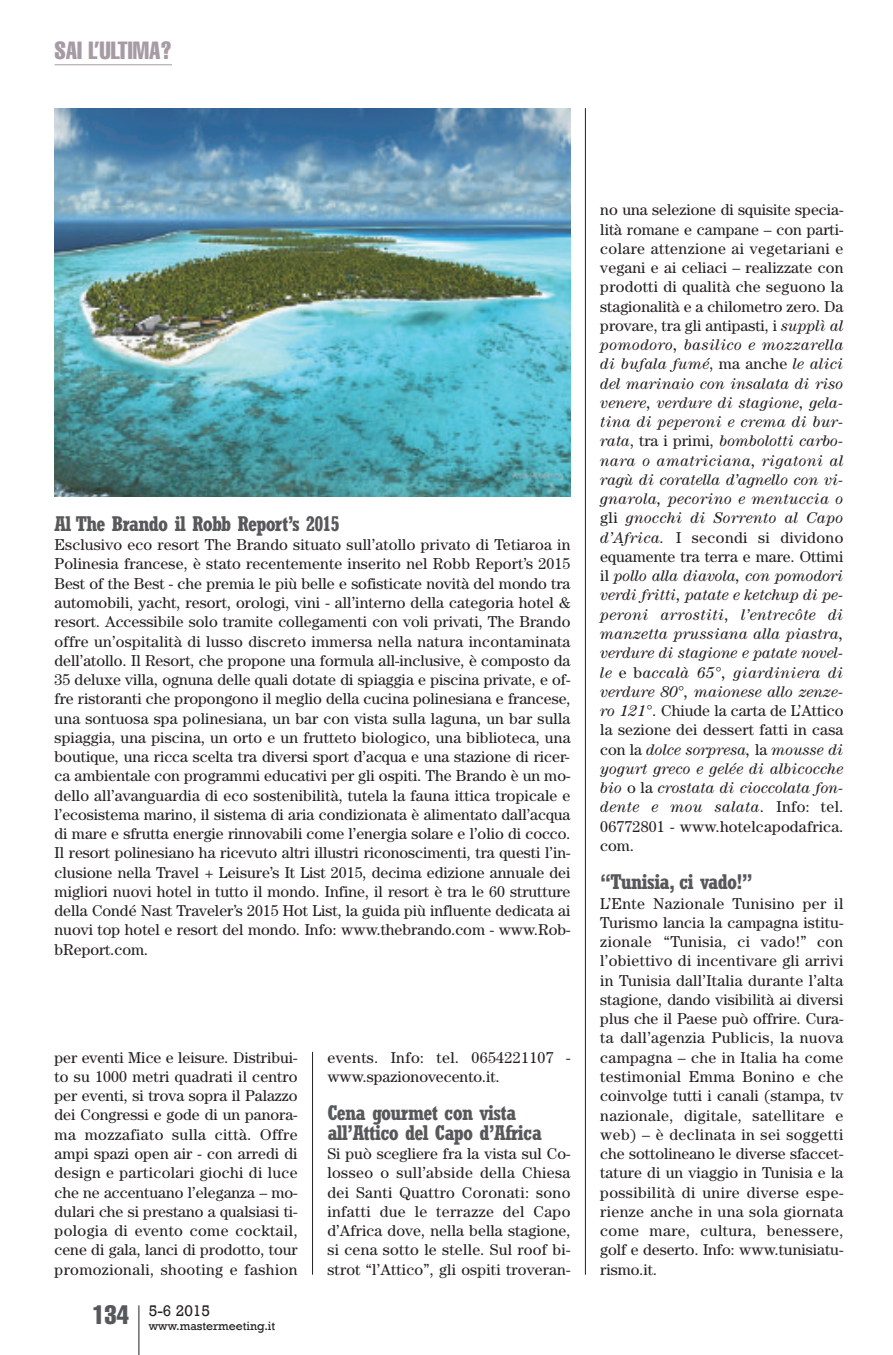
<style>
.page{position:relative;width:893px;height:1355px;background:#fff}
.page>*{position:absolute;margin:0;border:0;box-sizing:border-box;transform-origin:0 0}
.t1{font:extra-condensed 24.5px "Helvetica";color:#a69ba4}
.t2{font:700 condensed 21px/19.2px "Rockwell";letter-spacing:-.035em;color:#57585a}
.t3{font:15.75px/19.2px "Century";color:#231f20;text-align:justify}
.t4{font:italic 15.75px/19.2px "Century";color:#231f20;text-align:justify}
.t5{font:15.75px/19.2px "Century";letter-spacing:.025em;color:#231f20}
.t6{font:15.75px "Rockwell";color:#231f20}
.t7{font:12.25px "Rockwell";color:#231f20}
.s1{font-style:normal}
</style>
<div class="page">
<hr style="left:55px;top:64px;width:117px;height:1px;background:#a69ba4">
<hr style="left:138px;top:1305px;width:1px;height:49px;background:#231f20">
<hr style="left:312px;top:1051px;width:1px;height:223px;background:#231f20">
<hr style="left:585px;top:108px;width:1px;height:1166px;background:#231f20">
<img style="left:55px;top:108px;width:515px;height:388px">
<h1 class="t1" style="left:55px;top:42px;width:119px">SAI L’ULTIMA?</h1>
<h2 class="t2" style="left:55px;top:516px;width:287px">Al The Brando il Robb Report’s 2015</h2>
<p class="t3" style="left:55px;top:536px;width:517px">Esclusivo eco resort The Brando situato sull’atollo privato di Tetiaroa in Polinesia francese, è stato recentemente inserito nel Robb Report’s 2015<br>Best of the Best - che premia le più belle e sofisticate novità del mondo tra automobili, yacht, resort, orologi, vini - all’interno della categoria hotel &amp; resort. Accessibile solo tramite collegamenti con voli privati, The Brando offre un’ospitalità di lusso discreto immersa nella natura incontaminata dell’atollo. Il Resort, che propone una formula all-inclusive, è composto da 35 deluxe villa, ognuna delle quali dotate di spiaggia e piscina private, e of&shy;fre ristoranti che propongono il meglio della cucina polinesiana e francese, una sontuosa spa polinesiana, un bar con vista sulla laguna, un bar sulla spiaggia, una piscina, un orto e un frutteto biologico, una biblioteca, una boutique, una ricca scelta tra diversi sport d’acqua e una stazione di ricer&shy;ca ambientale con programmi educativi per gli ospiti. The Brando è un mo&shy;dello all’avanguardia di eco sostenibilità, tutela la fauna ittica tropicale e l’ecosistema marino, il sistema di aria condizionata è alimentato dall’acqua di mare e sfrutta energie rinnovabili come l’energia solare e l’olio di cocco.<br>Il resort polinesiano ha ricevuto altri illustri riconoscimenti, tra questi l’in&shy;clusione nella Travel + Leisure’s It List 2015, decima edizione annuale dei migliori nuovi hotel in tutto il mondo. Infine, il resort è tra le 60 strutture della Condé Nast Traveler’s 2015 Hot List, la guida più influente dedicata ai nuovi top hotel e resort del mondo. Info: www.thebrando.com - www.Rob&shy;bReport.com.</p>
<p class="t3" style="left:55px;top:1049px;width:245px">per eventi Mice e leisure. Distribui&shy;to su 1000 metri quadrati il centro per eventi, si trova sopra il Palazzo dei Congressi e gode di un panora&shy;ma mozzafiato sulla città. Offre ampi spazi open air - con arredi di design e particolari giochi di luce che ne accentuano l’eleganza – mo&shy;dulari che si prestano a qualsiasi ti&shy;pologia di evento come cocktail, cene di gala, lanci di prodotto, tour promozionali, shooting e fashion</p>
<p class="t5" style="left:327px;top:1049px;width:245px">events. Info: tel. 0654221107 - www.spazionovecento.it.</p>
<h2 class="t2" style="left:327px;top:1105px;width:216px">Cena gourmet con vista all’Attico del Capo d’Africa</h2>
<p class="t3" style="left:327px;top:1145px;width:245px">Si può scegliere fra la vista sul Co&shy;losseo o sull’abside della Chiesa dei Santi Quattro Coronati: sono infatti due le terrazze del Capo d’Africa dove, nella bella stagione, si cena sotto le stelle. Sul roof bi&shy;strot “l’Attico”, gli ospiti troveran-</p>
<p class="t7" style="left:92px;top:1318px;width:184px"><sup>134</sup> www.mastermeeting.it</p>
<p class="t6" style="left:149px;top:1300px;width:63px">5-6 2015</p>
<p class="t4" style="left:600px;top:202px;width:245px"><span class="s1">no una selezione di squisite specia&shy;lità romane e campane – con parti&shy;colare attenzione ai vegetariani e vegani e ai celiaci – realizzate con prodotti di qualità che seguono la stagionalità e a chilometro zero. Da provare, tra gli antipasti, i</span> supplì al pomodoro, basilico e mozzarella di bufala fumé<span class="s1">, ma anche</span> le alici del marinaio con insalata di riso venere, verdure di stagione, gela&shy;tina di peperoni e crema di bur&shy;rata<span class="s1">, tra i primi,</span> bombolotti carbo&shy;nara o amatriciana, rigatoni al ragù di coratella d’agnello con vi&shy;gnarola, pecorino e mentuccia o <span class="s1">gli</span> gnocchi di Sorrento al Capo d’Africa. <span class="s1">I secondi si dividono equamente tra terra e mare. Ottimi il</span> pollo alla diavola, con pomodori verdi fritti, patate e ketchup di pe&shy;peroni arrostiti, l’entrecôte di manzetta prussiana alla piastra, verdure di stagione e patate novel&shy;le <span class="s1">e b</span>accalà 65°, giardiniera di verdure 80°, maionese allo zenze&shy;ro 121°<span class="s1">. Chiude la carta de L’Attico la sezione dei dessert fatti in casa con la</span> dolce sorpresa, <span class="s1">la</span> mousse di yogurt greco e gelée di albicocche bio <span class="s1">o la</span> crostata di cioccolata fon&shy;dente e mou salata<span class="s1">. Info: tel.<br>06772801 - www.hotelcapodafrica. com.</span></p>
<h2 class="t2" style="left:600px;top:874px;width:154px">“Tunisia, ci vado!”</h2>
<p class="t3" style="left:600px;top:895px;width:245px">L’Ente Nazionale Tunisino per il Turismo lancia la campagna istitu&shy;zionale “Tunisia, ci vado!” con l’obiettivo di incentivare gli arrivi in Tunisia dall’Italia durante l’alta stagione, dando visibilità ai diversi plus che il Paese può offrire. Cura&shy;ta dall’agenzia Publicis, la nuova campagna – che in Italia ha come testimonial Emma Bonino e che coinvolge tutti i canali (stampa, tv nazionale, digitale, satellitare e web) – è declinata in sei soggetti che sottolineano le diverse sfaccet&shy;tature di un viaggio in Tunisia e la possibilità di unire diverse espe&shy;rienze anche in una sola giornata come mare, cultura, benessere, golf e deserto. Info: www.tunisiatu&shy;rismo.it.</p>
</div>
